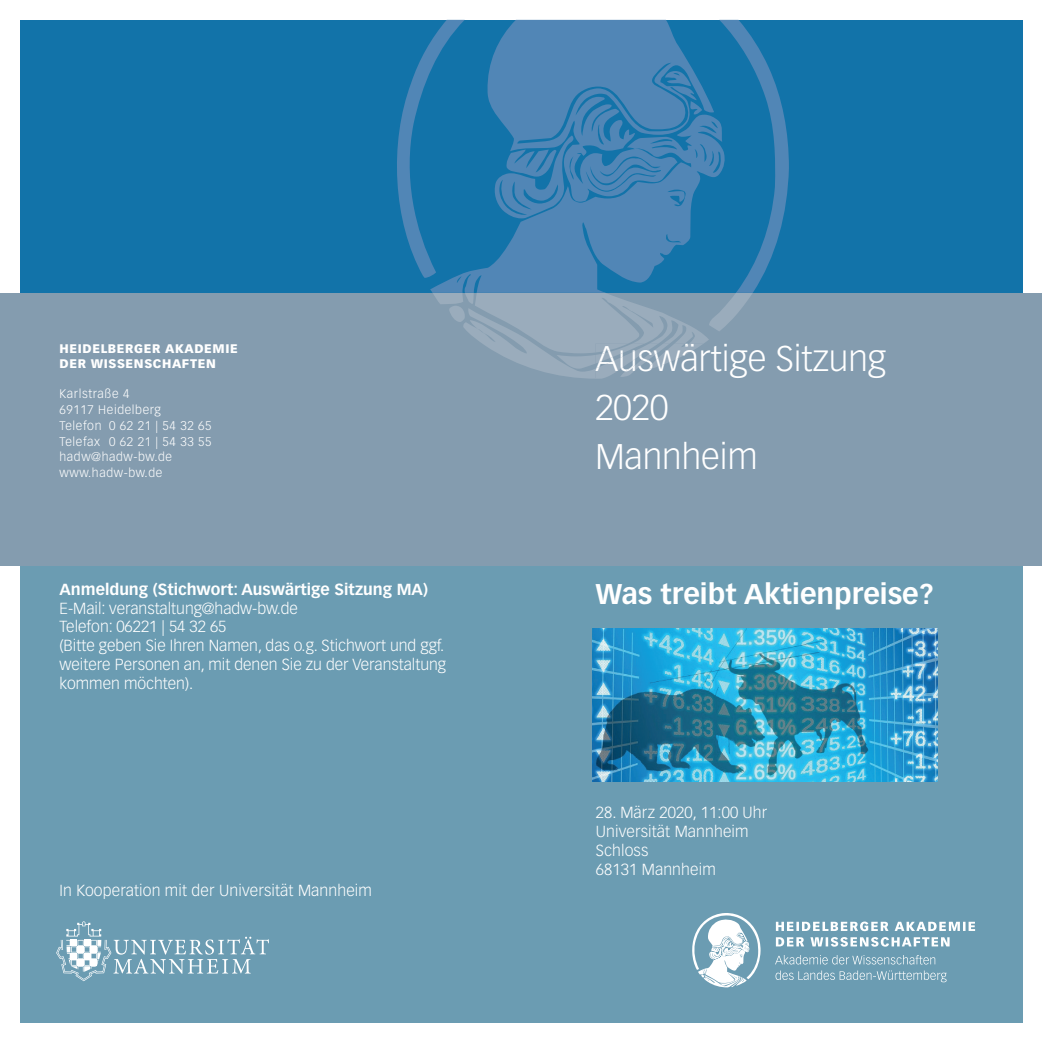
<style>
.page{position:relative;width:1042px;height:1042px;background:#fff}
.page>*{position:absolute;margin:0;border:0;box-sizing:border-box;transform-origin:0 0}
.t1{font:300 35px/49px "Vectora LT Pro";color:#fff}
.t2{font:700 28px "Vectora LT Pro";color:#fff}
.t3{font:300 15.75px/18.9px "Vectora LT Pro";color:#fff}
.t4{font:700 15.75px "Vectora LT Pro";color:#fff}
.t5{font:300 12.25px/15.8px "Vectora LT Pro";letter-spacing:.05em;color:#fff}
.t6{font:900 12.25px/14.7px "Vectora LT Pro";letter-spacing:.05em;color:#fff}
</style>
<div class="page">
<div style="left:20px;top:566px;width:1002px;height:457px;background:#6b9cb2"></div>
<div style="left:0;top:293px;width:1042px;height:273px;background:#849caf"></div>
<div style="left:20px;top:20px;width:1002px;height:273px;background:#1273a9"></div>
<svg style="left:397px;top:19px;width:392px;height:360px"></svg>
<svg style="left:775px;top:970px;width:172px;height:12px"></svg>
<svg style="left:775px;top:955px;width:160px;height:9px"></svg>
<svg style="left:776px;top:937px;width:173px;height:9px"></svg>
<svg style="left:776px;top:921px;width:199px;height:10px"></svg>
<svg style="left:692px;top:913px;width:68px;height:74px"></svg>
<img style="left:593px;top:628px;width:345px;height:153px">
<svg style="left:56px;top:921px;width:213px;height:60px"></svg>
<p class="t6" style="left:60px;top:341px;width:180px">HEIDELBERGER AKADEMIE<br>DER WISSENSCHAFTEN</p>
<p class="t5" style="left:60px;top:386px;width:153px">Karlstraße 4<br>69117 Heidelberg<br>Telefon 0 62 21 | 54 32 65<br>Telefax 0 62 21 | 54 33 55 hadw@hadw-bw.de www.hadw-bw.de</p>
<p class="t4" style="left:60px;top:579px;width:370px">Anmeldung (Stichwort: Auswärtige Sitzung MA)</p>
<p class="t3" style="left:60px;top:598px;width:388px">E-Mail: veranstaltung@hadw-bw.de<br>Telefon: 06221 | 54 32 65<br>(Bitte geben Sie Ihren Namen, das o.g. Stichwort und ggf. weitere Personen an, mit denen Sie zu der Veranstaltung kommen möchten).</p>
<p class="t3" style="left:60px;top:880px;width:314px">In Kooperation mit der Universität Mannheim</p>
<h1 class="t1" style="left:595px;top:334px;width:292px">Auswärtige Sitzung<br>2020<br>Mannheim</h1>
<h2 class="t2" style="left:595px;top:577px;width:340px">Was treibt Aktienpreise?</h2>
<p class="t3" style="left:596px;top:803px;width:173px">28. März 2020, 11:00 Uhr<br>Universität Mannheim<br>Schloss<br>68131 Mannheim</p>
</div>
